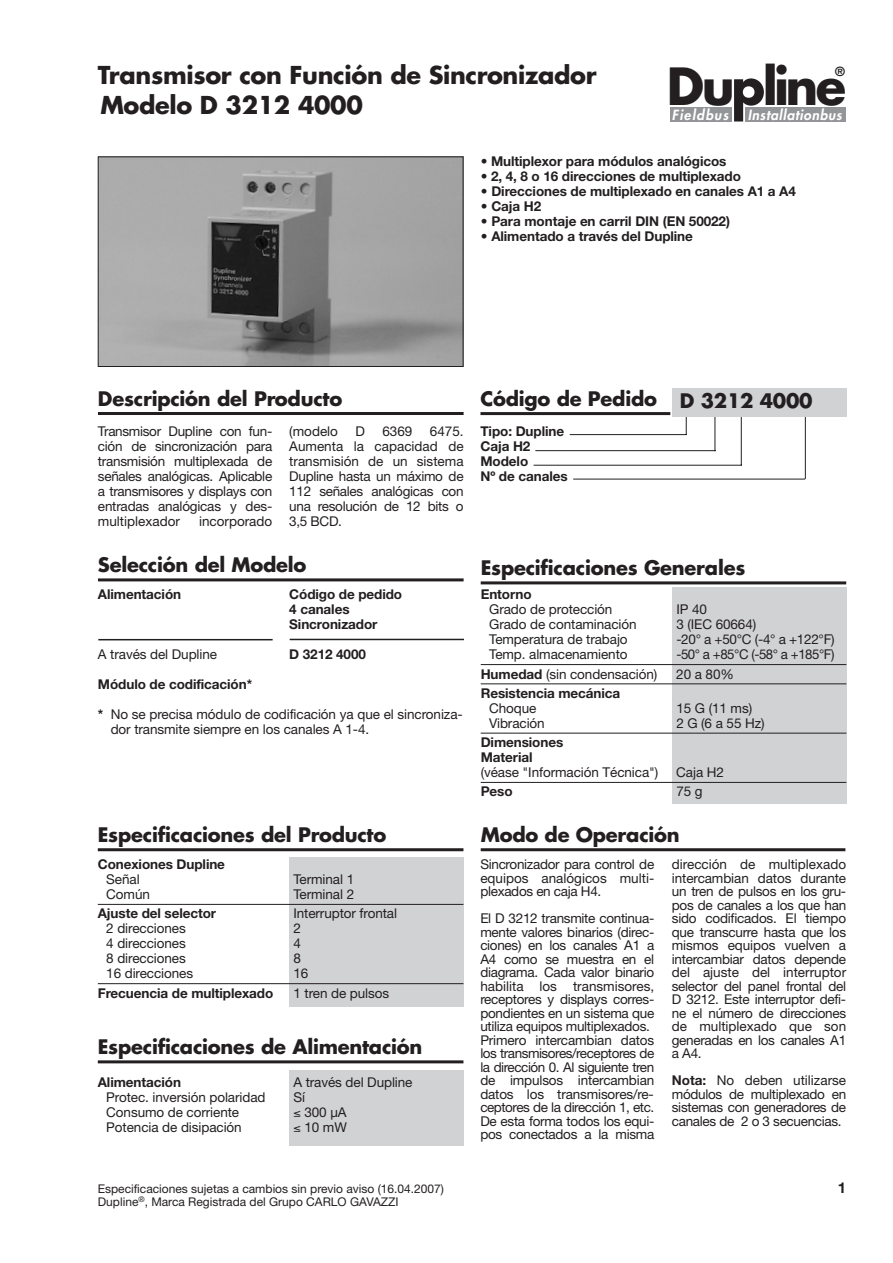
<style>
.page{position:relative;width:893px;height:1263px;background:#fff}
.page>*{position:absolute;margin:0;border:0;box-sizing:border-box;transform-origin:0 0}
.t1{font:700 49.8px "Futura";letter-spacing:-.06em;color:#231f20}
.t2{font:700 24px/30.3px "Futura";letter-spacing:-.015em;color:#231f20}
.t3{font:700 19.5px "Futura";letter-spacing:-.01em;color:#231f20}
.t4{font:700 15px "Helvetica Neue";color:#231f20}
.t5{font:italic 800 13.65px "Futura";color:#fff}
.t6{font:13.5px/13.5px "Helvetica Neue";letter-spacing:-.01em;color:#231f20;text-align:justify}
.t7{font:700 13.5px/15px "Helvetica Neue";letter-spacing:-.005em;color:#231f20}
.t8{font:700 12.3px "Futura";color:#231f20}
.t9{font:12px "Helvetica Neue";color:#231f20}
.s1{font-weight:700}
</style>
<div class="page">
<div style="left:745px;top:107px;width:100px;height:14px;background:#939598"></div>
<div style="left:670px;top:107px;width:62px;height:14px;background:#939598"></div>
<svg style="left:734px;top:78px;width:30px;height:44px"></svg>
<svg style="left:97px;top:156px;width:709px;height:324px"></svg>
<div style="left:672px;top:587px;width:174px;height:216px;background:#d1d2d4"></div>
<hr style="left:98px;top:639px;width:175px;height:1px;background:#231f20">
<hr style="left:290px;top:639px;width:174px;height:1px;background:#231f20">
<hr style="left:98px;top:412px;width:366px;height:3px;background:#231f20">
<hr style="left:98px;top:578px;width:366px;height:3px;background:#231f20">
<hr style="left:481px;top:664px;width:365px;height:1px;background:#231f20">
<hr style="left:481px;top:683px;width:365px;height:1px;background:#231f20">
<hr style="left:481px;top:733px;width:365px;height:1px;background:#231f20">
<hr style="left:481px;top:782px;width:365px;height:1px;background:#231f20">
<hr style="left:481px;top:581px;width:365px;height:3px;background:#231f20">
<hr style="left:481px;top:848px;width:364px;height:3px;background:#231f20">
<div style="left:289px;top:1070px;width:175px;height:76px;background:#d1d2d4"></div>
<div style="left:289px;top:857px;width:174px;height:149px;background:#d1d2d4"></div>
<hr style="left:98px;top:848px;width:365px;height:3px;background:#231f20">
<hr style="left:98px;top:904px;width:365px;height:1px;background:#231f20">
<hr style="left:98px;top:983px;width:365px;height:1px;background:#231f20">
<hr style="left:98px;top:1060px;width:365px;height:3px;background:#231f20">
<hr style="left:480px;top:412px;width:190px;height:3px;background:#231f20">
<div style="left:672px;top:388px;width:174px;height:29px;background:#d1d2d4"></div>
<h2 class="t2" style="left:98px;top:62px;width:500px">Transmisor con Función de Sincronizador<br>Modelo D 3212 4000</h2>
<h1 class="t1" style="left:667px;top:63px;width:181px">Du line</h1>
<p class="t8" style="left:835px;top:66px;width:11px">®</p>
<p class="t5" style="left:672px;top:108px;width:174px">Fieldbus Installationbus</p>
<p class="t7" style="left:481px;top:155px;width:247px">• Multiplexor para módulos analógicos</p>
<p class="t7" style="left:481px;top:170px;width:262px">• 2, 4, 8 o 16 direcciones de multiplexado</p>
<p class="t7" style="left:481px;top:185px;width:317px">• Direcciones de multiplexado en canales A1 a A4</p>
<p class="t7" style="left:481px;top:200px;width:62px">• Caja H2</p>
<p class="t7" style="left:481px;top:215px;width:251px">• Para montaje en carril DIN (EN 50022)</p>
<p class="t7" style="left:481px;top:230px;width:214px">• Alimentado a través del Dupline</p>
<h3 class="t3" style="left:98px;top:389px;width:246px">Descripción del Producto</h3>
<h3 class="t3" style="left:480px;top:389px;width:334px">Código de Pedido D 3212 4000</h3>
<p class="t6" style="left:98px;top:425px;width:176px;line-height:15px">Transmisor Dupline con fun&shy;ción de sincronización para transmisión multiplexada de señales analógicas. A pli ca ble a transmisores y displays con entradas analógicas y des&shy;multiplexador</p>
<p class="t6" style="left:199px;top:516px;width:75px">incorporado</p>
<p class="t6" style="left:289px;top:426px;width:50px">(modelo</p>
<p class="t6" style="left:355px;top:426px;width:11px">D</p>
<p class="t6" style="left:382px;top:426px;width:32px">6369</p>
<p class="t6" style="left:289px;top:425px;width:176px;line-height:15px;text-indent:141px">6475.<br>Aumenta la capacidad de transmisión de un sistema Dupline hasta un máximo de 112 señales analógicas con una resolución de 12 bits o 3,5 BCD.</p>
<p class="t7" style="left:480px;top:425px;width:89px">Tipo: Dupline<br>Caja H2<br>Modelo<br>Nº de canales</p>
<h3 class="t3" style="left:98px;top:556px;width:210px">Selección del Modelo</h3>
<h3 class="t3" style="left:481px;top:559px;width:266px">Especificaciones Generales</h3>
<p class="t7" style="left:98px;top:588px;width:85px">Alimentación</p>
<p class="t7" style="left:289px;top:588px;width:114px">Código de pedido<br>4 canales<br>Sincronizador</p>
<p class="t6" style="left:98px;top:649px;width:121px">A través del Dupline</p>
<p class="t7" style="left:289px;top:648px;width:78px">D 3212 4000</p>
<p class="t7" style="left:98px;top:678px;width:156px">Módulo de codificación*</p>
<p class="t6" style="left:111px;top:708px;width:354px;line-height:15px;text-indent:-13px"><span class="s1">*</span> No se precisa módulo de codificación ya que el sincroniza&shy;dor transmite siempre en los canales A 1-4.</p>
<p class="t7" style="left:481px;top:588px;width:52px">Entorno</p>
<p class="t6" style="left:489px;top:604px;width:125px">Grado de protección</p>
<p class="t6" style="left:676px;top:604px;width:32px">IP 40</p>
<p class="t6" style="left:489px;top:619px;width:149px">Grado de contaminación</p>
<p class="t6" style="left:676px;top:619px;width:81px">3 (IEC 60664)</p>
<p class="t6" style="left:489px;top:634px;width:140px">Temperatura de trabajo</p>
<p class="t6" style="left:676px;top:634px;width:160px">-20° a +50°C (-4° a +122°F)</p>
<p class="t6" style="left:489px;top:649px;width:140px">Temp. almacenamiento</p>
<p class="t6" style="left:676px;top:649px;width:160px">-50° a +85°C (-58° a +185°F)</p>
<p class="t6" style="left:481px;top:668px;width:178px"><span class="s1">Humedad</span> (sin condensación)</p>
<p class="t6" style="left:676px;top:668px;width:59px">20 a 80%</p>
<p class="t7" style="left:481px;top:687px;width:141px">Resistencia mecánica</p>
<p class="t6" style="left:489px;top:703px;width:49px">Choque</p>
<p class="t6" style="left:676px;top:703px;width:77px">15 G (11 ms)</p>
<p class="t6" style="left:489px;top:718px;width:57px">Vibración</p>
<p class="t6" style="left:676px;top:718px;width:90px">2 G (6 a 55 Hz)</p>
<p class="t7" style="left:481px;top:736px;width:84px">Dimensiones<br>Material</p>
<p class="t6" style="left:481px;top:767px;width:179px">(véase "Información Técnica")</p>
<p class="t6" style="left:676px;top:767px;width:49px">Caja H2</p>
<p class="t7" style="left:481px;top:785px;width:33px">Peso</p>
<p class="t6" style="left:676px;top:786px;width:28px">75 g</p>
<h3 class="t3" style="left:98px;top:826px;width:290px">Especificaciones del Producto</h3>
<p class="t7" style="left:98px;top:858px;width:129px">Conexiones Dupline</p>
<p class="t6" style="left:106px;top:874px;width:35px">Señal</p>
<p class="t6" style="left:293px;top:874px;width:62px">Terminal 1</p>
<p class="t6" style="left:106px;top:889px;width:45px">Común</p>
<p class="t6" style="left:293px;top:889px;width:62px">Terminal 2</p>
<p class="t7" style="left:98px;top:907px;width:120px">Ajuste del selector</p>
<p class="t6" style="left:293px;top:908px;width:105px">Interruptor frontal</p>
<p class="t6" style="left:106px;top:923px;width:81px">2 direcciones</p>
<p class="t6" style="left:293px;top:923px;width:9px">2</p>
<p class="t6" style="left:106px;top:938px;width:81px">4 direcciones</p>
<p class="t6" style="left:293px;top:938px;width:9px">4</p>
<p class="t6" style="left:106px;top:953px;width:81px">8 direcciones</p>
<p class="t6" style="left:293px;top:953px;width:9px">8</p>
<p class="t6" style="left:106px;top:968px;width:88px">16 direcciones</p>
<p class="t6" style="left:293px;top:968px;width:16px">16</p>
<p class="t7" style="left:98px;top:986px;width:177px">Frecuencia de multiplexado</p>
<p class="t6" style="left:293px;top:987px;width:97px">1 tren de pulsos</p>
<h3 class="t3" style="left:98px;top:1038px;width:326px">Especificaciones de Alimentación</h3>
<p class="t7" style="left:98px;top:1075px;width:85px">Alimentación</p>
<p class="t6" style="left:293px;top:1076px;width:121px">A través del Dupline</p>
<p class="t6" style="left:106px;top:1091px;width:161px">Protec. inversión polaridad</p>
<p class="t6" style="left:293px;top:1091px;width:13px">Sí</p>
<p class="t6" style="left:106px;top:1106px;width:134px">Consumo de corriente</p>
<p class="t6" style="left:293px;top:1106px;width:55px">≤ 300 µA</p>
<p class="t6" style="left:106px;top:1121px;width:137px">Potencia de disipación</p>
<p class="t6" style="left:293px;top:1121px;width:55px">≤ 10 mW</p>
<h3 class="t3" style="left:481px;top:826px;width:201px">Modo de Operación</h3>
<p class="t6" style="left:480px;top:859px;width:175px">Sincronizador para control de equipos analógicos multi&shy;plexados en caja H4.</p>
<p class="t6" style="left:480px;top:913px;width:175px;text-align:left">El D 3212 transmite continua&shy;mente valores binarios (direc&shy;ciones) en los canales A1 a<br>A4 como se muestra en el diagrama. Cada valor binario habilita los transmisores, receptores y displays corres&shy;pondientes en un sistema que utiliza equipos multiplexados.<br>Primero intercambian datos los transmisores/re ceptores de la dirección 0. Al siguiente tren de impulsos intercambian datos los transmisores/re - ceptores de la dirección 1, etc.<br>De esta forma todos los equi&shy;pos conectados a la misma</p>
<p class="t6" style="left:672px;top:859px;width:176px">dirección de multiplexado intercambian datos durante un tren de pulsos en los gru&shy;pos de canales a los que han sido codificados. El tiempo que transcurre hasta que los mismos equipos vuelven a intercambiar datos depende del ajuste del inter ruptor selector del panel frontal del D 3212. Este interruptor defi&shy;ne el número de direcciones de multiplexado que son generadas en los canales A1 a A4.</p>
<p class="t6" style="left:672px;top:1075px;width:176px"><span class="s1">Nota:</span> No deben utilizarse módulos de multiplexado en sistemas con generadores de canales de 2 o 3 se cuencias.</p>
<p class="t9" style="left:98px;top:1184px;width:348px">Especificaciones sujetas a cambios sin previo aviso (16.04.2007)</p>
<p class="t4" style="left:838px;top:1182px;width:10px">1</p>
<p class="t9" style="left:98px;top:1198px;width:302px">Dupline<sup>®</sup>, Marca Registrada del Grupo CARLO GAVAZZI</p>
</div>
